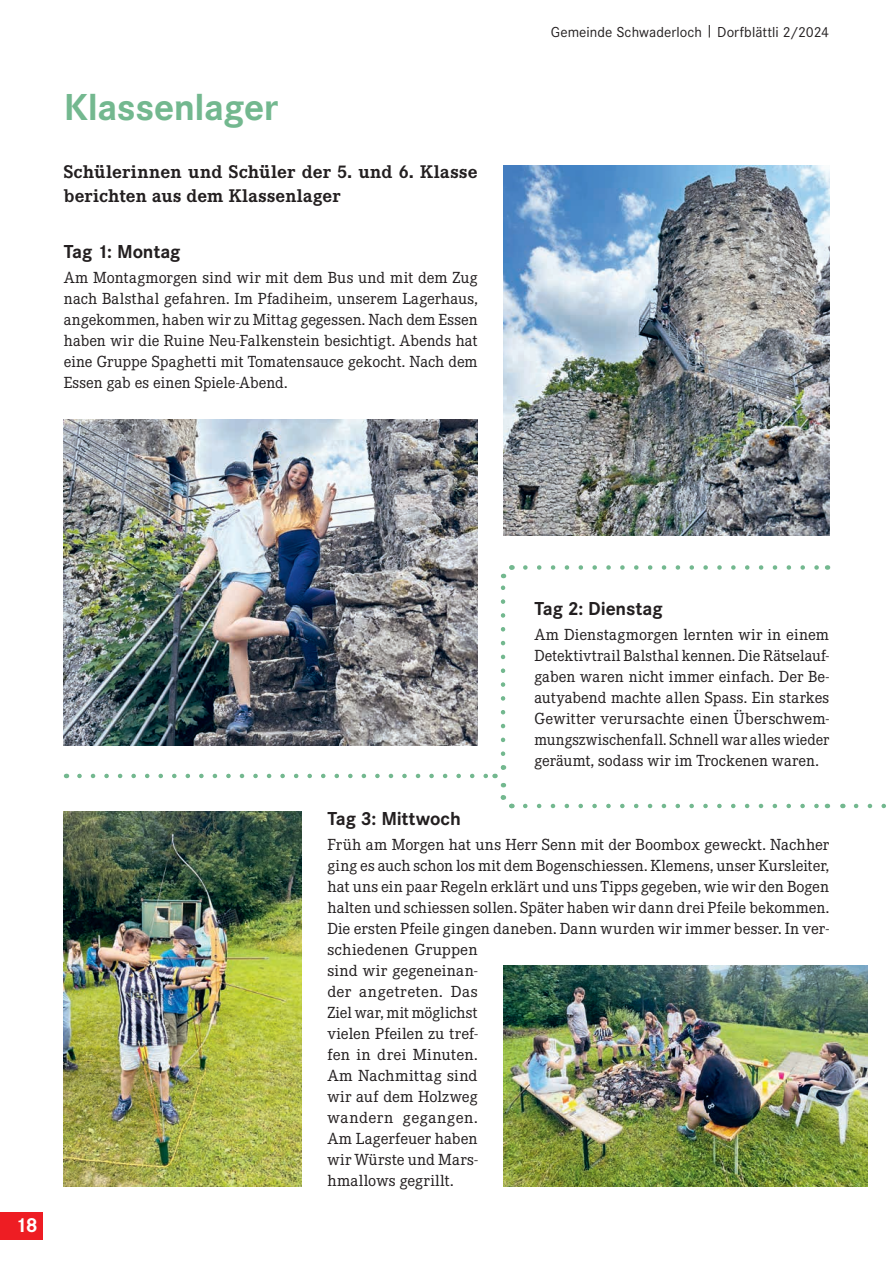
<style>
.page{position:relative;width:893px;height:1263px;background:#fff}
.page>*{position:absolute;margin:0;border:0;box-sizing:border-box;transform-origin:0 0}
.t1{font:700 39px "Corporate S";letter-spacing:-.01em;color:#73b88f}
.t2{font:700 21px "Corporate S";color:#fff}
.t3{font:700 19.5px "Corporate S";letter-spacing:-.005em;color:#231f20}
.t4{font:700 18px/24px "Corporate EBQ";letter-spacing:.015em;color:#231f20}
.t5{font:15.75px/21px "Corporate EBQ";letter-spacing:.005em;color:#231f20;text-align:justify}
.t6{font:15px "Corporate S";letter-spacing:.005em;color:#231f20}
</style>
<div class="page">
<div style="left:0;top:1212px;width:43px;height:27px;background:#ee1d23"></div>
<img style="left:64px;top:419px;width:414px;height:326px">
<img style="left:503px;top:165px;width:326px;height:370px">
<img style="left:64px;top:812px;width:238px;height:374px">
<svg style="left:79px;top:774px;width:409px;height:4px"></svg>
<svg style="left:525px;top:565px;width:294px;height:5px"></svg>
<svg style="left:500px;top:565px;width:15px;height:189px"></svg>
<svg style="left:525px;top:804px;width:294px;height:4px"></svg>
<svg style="left:494px;top:765px;width:21px;height:44px"></svg>
<svg style="left:856px;top:804px;width:30px;height:5px"></svg>
<img style="left:503px;top:965px;width:364px;height:221px">
<h1 class="t1" style="left:64px;top:84px;width:216px">Klassenlager</h1>
<p class="t4" style="left:64px;top:160px;width:415px">Schülerinnen und Schüler der 5. und 6. Klasse berichten aus dem Klassenlager</p>
<p class="t3" style="left:64px;top:240px;width:118px">Tag 1: Montag</p>
<p class="t5" style="left:64px;top:267px;width:415px">Am Montagmorgen sind wir mit dem Bus und mit dem Zug nach Balsthal gefahren. Im Pfadiheim, unserem Lagerhaus, angekommen, haben wir zu Mittag gegessen. Nach dem Essen haben wir die Ruine Neu-Falkenstein besichtigt. Abends hat eine Gruppe Spaghetti mit Tomatensauce gekocht. Nach dem Essen gab es einen Spiele-Abend.</p>
<p class="t6" style="left:551px;top:23px;width:280px">Gemeinde Schwaderloch | Dorfblättli 2/2024</p>
<h2 class="t2" style="left:15px;top:1213px;width:24px">18</h2>
<p class="t3" style="left:534px;top:597px;width:130px">Tag 2: Dienstag</p>
<p class="t5" style="left:534px;top:624px;width:296px">Am Dienstagmorgen lernten wir in einem Detektivtrail Balsthal kennen. Die Rätselauf&shy;gaben waren nicht immer einfach. Der Be&shy;autyabend machte allen Spass. Ein starkes Gewitter verursachte einen Überschwem&shy;mungszwischenfall. Schnell war alles wieder geräumt, sodass wir im Trockenen waren.</p>
<p class="t3" style="left:327px;top:807px;width:135px">Tag 3: Mittwoch</p>
<p class="t5" style="left:327px;top:834px;width:503px;text-align:left">Früh am Morgen hat uns Herr Senn mit der Boombox geweckt. Nachher ging es auch schon los mit dem Bogenschiessen. Klemens, unser Kursleiter, hat uns ein paar Regeln erklärt und uns Tipps gegeben, wie wir den Bogen halten und schiessen sollen. Später haben wir dann drei Pfeile bekommen.<br>Die ersten Pfeile gingen daneben. Dann wurden wir immer besser. In ver&shy;schiedenen Gruppen<br>sind wir gegeneinan-<br>der angetreten. Das<br>Ziel war, mit möglichst<br>vielen Pfeilen zu tref-<br>fen in drei Minuten.<br>Am Nachmittag sind<br>wir auf dem Holzweg<br>wandern gegangen.<br>Am Lagerfeuer haben<br>wir Würste und Mars-<br>hmallows gegrillt.</p>
</div>
